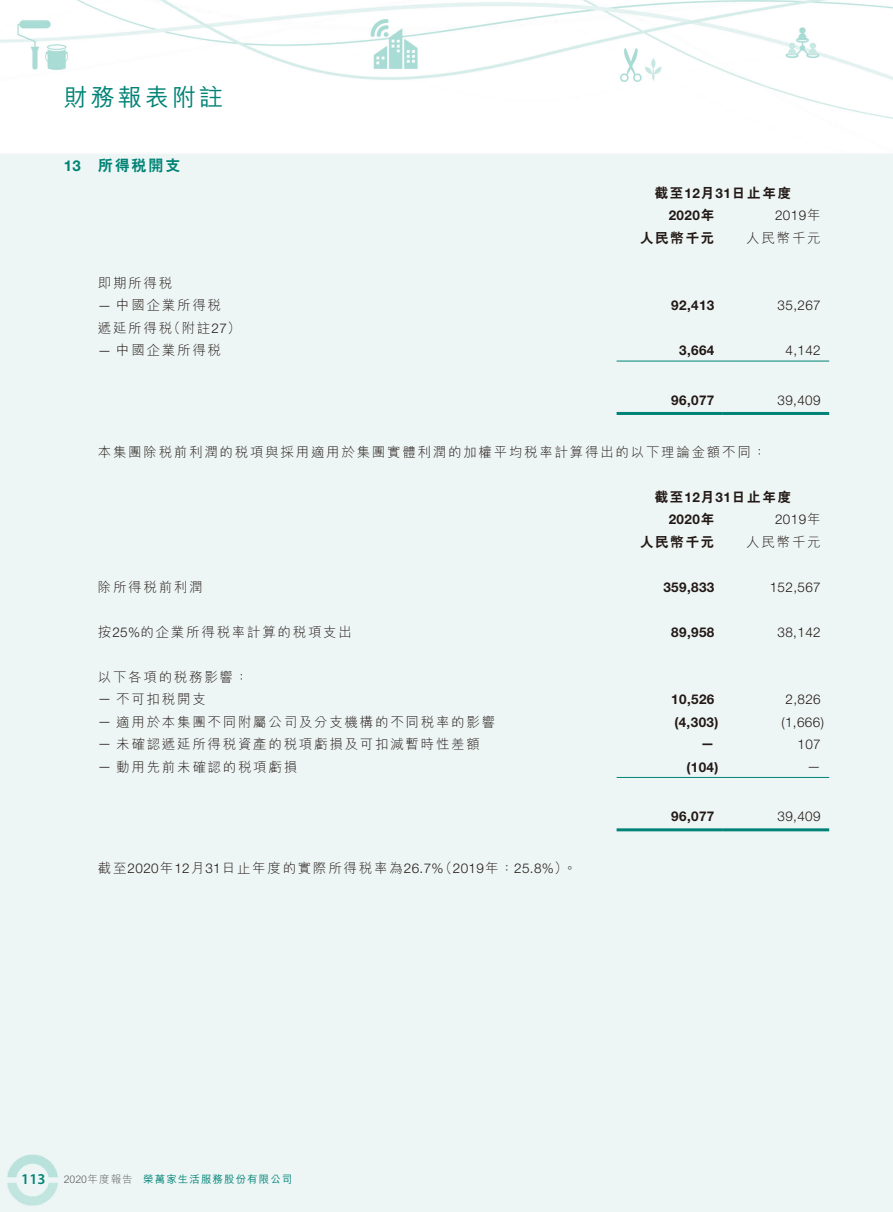
<style>
.page{position:relative;width:893px;height:1212px;background:#fff}
.page>*{position:absolute;margin:0;border:0;box-sizing:border-box;transform-origin:0 0}
.t1{font:500 24px "M Hei HK";letter-spacing:.13em;color:#008376}
.t2{font:800 15px "C Hei 2 HK";letter-spacing:.13em;color:#008376}
.t3{font:600 15px "Myriad Pro";color:#008376}
.t4{font:700 15px "Helvetica Neue LT Std";color:#008376}
.t5{font:300 13.5px/22.5px "M Hei HK";letter-spacing:.13em;color:#231916}
.t6{font:300 13.5px "Helvetica Neue LT Std";letter-spacing:.03em;color:#231916}
.t7{font:700 13.5px "Helvetica Neue LT Std";letter-spacing:.03em;color:#231916}
.t8{font:800 13.5px "C Hei 2 HK";letter-spacing:.13em;color:#231916}
.t9{font:500 10.5px "M Hei HK";letter-spacing:.1em;color:#008376}
.t10{font:300 10.5px "M Hei HK";letter-spacing:.05em;color:#595857}
.s1{font-family:"Helvetica Neue LT Std"}
.s2{font-family:"Helvetica Neue LT Std";font-weight:700}
.s3{font-family:"M Hei HK"}
.s4{font-family:"C Hei 2 HK";font-weight:800}
</style>
<div class="page">
<hr style="left:617px;top:361px;width:106px;height:1px;background:#008376">
<hr style="left:723px;top:361px;width:106px;height:1px;background:#008376">
<hr style="left:617px;top:412px;width:106px;height:3px;background:#008376">
<hr style="left:723px;top:412px;width:106px;height:3px;background:#008376">
<hr style="left:617px;top:777px;width:106px;height:1px;background:#008376">
<hr style="left:723px;top:777px;width:106px;height:1px;background:#008376">
<hr style="left:617px;top:828px;width:106px;height:3px;background:#008376">
<hr style="left:723px;top:828px;width:106px;height:3px;background:#008376">
<h1 class="t1" style="left:64px;top:80px;width:161px">財務報表附註</h1>
<p class="t4" style="left:64px;top:156px;width:19px">13</p>
<p class="t2" style="left:98px;top:158px;width:84px">所得稅開支</p>
<p class="t5" style="left:98px;top:271px;width:76px">即期所得稅</p>
<p class="t5" style="left:167px;top:294px;width:75px;text-indent:-69px"><span class="s1">—</span> 中國企業所得稅<br>（附註<span class="s1">27</span>(</p>
<p class="t5" style="left:98px;top:316px;width:76px">遞延所得稅</p>
<p class="t5" style="left:98px;top:339px;width:125px"><span class="s1">—</span> 中國企業所得稅</p>
<p class="t8" style="left:655px;top:186px;width:138px">截至<span class="s2">12</span>月<span class="s2">31</span>日止年度</p>
<p class="t6" style="left:775px;top:207px;width:47px">2019<span class="s3">年</span></p>
<p class="t7" style="left:669px;top:207px;width:47px">2020<span class="s4">年</span></p>
<p class="t8" style="left:640px;top:231px;width:76px">人民幣千元</p>
<p class="t5" style="left:746px;top:226px;width:76px">人民幣千元</p>
<p class="t7" style="left:671px;top:297px;width:45px">92,413</p>
<p class="t6" style="left:777px;top:297px;width:45px">35,267</p>
<p class="t7" style="left:679px;top:342px;width:37px">3,664</p>
<p class="t6" style="left:785px;top:342px;width:37px">4,142</p>
<p class="t7" style="left:671px;top:392px;width:45px">96,077</p>
<p class="t5" style="left:98px;top:440px;width:670px">本集團除稅前利潤的稅項與採用適用於集團實體利潤的加權平均稅率計算得出的以下理論金額不同：</p>
<p class="t8" style="left:655px;top:490px;width:138px">截至<span class="s2">12</span>月<span class="s2">31</span>日止年度</p>
<p class="t6" style="left:775px;top:511px;width:47px">2019<span class="s3">年</span></p>
<p class="t6" style="left:777px;top:392px;width:45px">39,409</p>
<p class="t7" style="left:669px;top:511px;width:47px">2020<span class="s4">年</span></p>
<p class="t8" style="left:640px;top:535px;width:76px">人民幣千元</p>
<p class="t5" style="left:746px;top:530px;width:76px">人民幣千元</p>
<p class="t5" style="left:98px;top:575px;width:106px">除所得稅前利潤</p>
<p class="t7" style="left:663px;top:578px;width:53px">359,833</p>
<p class="t6" style="left:770px;top:578px;width:53px">152,567</p>
<p class="t5" style="left:98px;top:620px;width:256px">按<span class="s1">25%</span>的企業所得稅率計算的稅項支出</p>
<p class="t5" style="left:98px;top:665px;width:152px">以下各項的稅務影響：</p>
<p class="t7" style="left:671px;top:623px;width:45px">89,958</p>
<p class="t6" style="left:777px;top:623px;width:45px">38,142</p>
<p class="t5" style="left:98px;top:688px;width:110px"><span class="s1">—</span> 不可扣稅開支</p>
<p class="t7" style="left:671px;top:691px;width:45px">10,526</p>
<p class="t6" style="left:785px;top:691px;width:37px">2,826</p>
<p class="t5" style="left:98px;top:710px;width:399px"><span class="s1">—</span> 適用於本集團不同附屬公司及分支機構的不同稅率的影響</p>
<p class="t7" style="left:674px;top:713px;width:46px">)4,303(</p>
<p class="t6" style="left:781px;top:713px;width:44px">)1,666(</p>
<p class="t5" style="left:98px;top:733px;width:384px"><span class="s1">—</span> 未確認遞延所得稅資產的稅項虧損及可扣減暫時性差額</p>
<p class="t7" style="left:701px;top:735px;width:15px">—</p>
<p class="t6" style="left:797px;top:736px;width:25px">107</p>
<p class="t5" style="left:98px;top:755px;width:201px"><span class="s1">—</span> 動用先前未確認的稅項虧損</p>
<p class="t7" style="left:686px;top:758px;width:34px">)104(</p>
<p class="t6" style="left:807px;top:758px;width:15px">—</p>
<p class="t7" style="left:671px;top:808px;width:45px">96,077</p>
<p class="t6" style="left:777px;top:808px;width:45px">39,409</p>
<p class="t6" style="left:439px;top:860px;width:130px"><span class="s3">（</span>2019<span class="s3">年：</span>25.8%<span class="s3">(</span></p>
<p class="t5" style="left:98px;top:856px;width:347px">截至<span class="s1">2020</span>年<span class="s1">12</span>月<span class="s1">31</span>日止年度的實際所得稅率為<span class="s1">26.7%</span></p>
<p class="t5" style="left:563px;top:856px;width:15px">。</p>
<p class="t3" style="left:21px;top:1170px;width:26px">113</p>
<p class="t10" style="left:64px;top:1174px;width:71px">2020年度報告</p>
<p class="t9" style="left:143px;top:1172px;width:151px">榮萬家生活服務股份有限公司</p>
</div>
